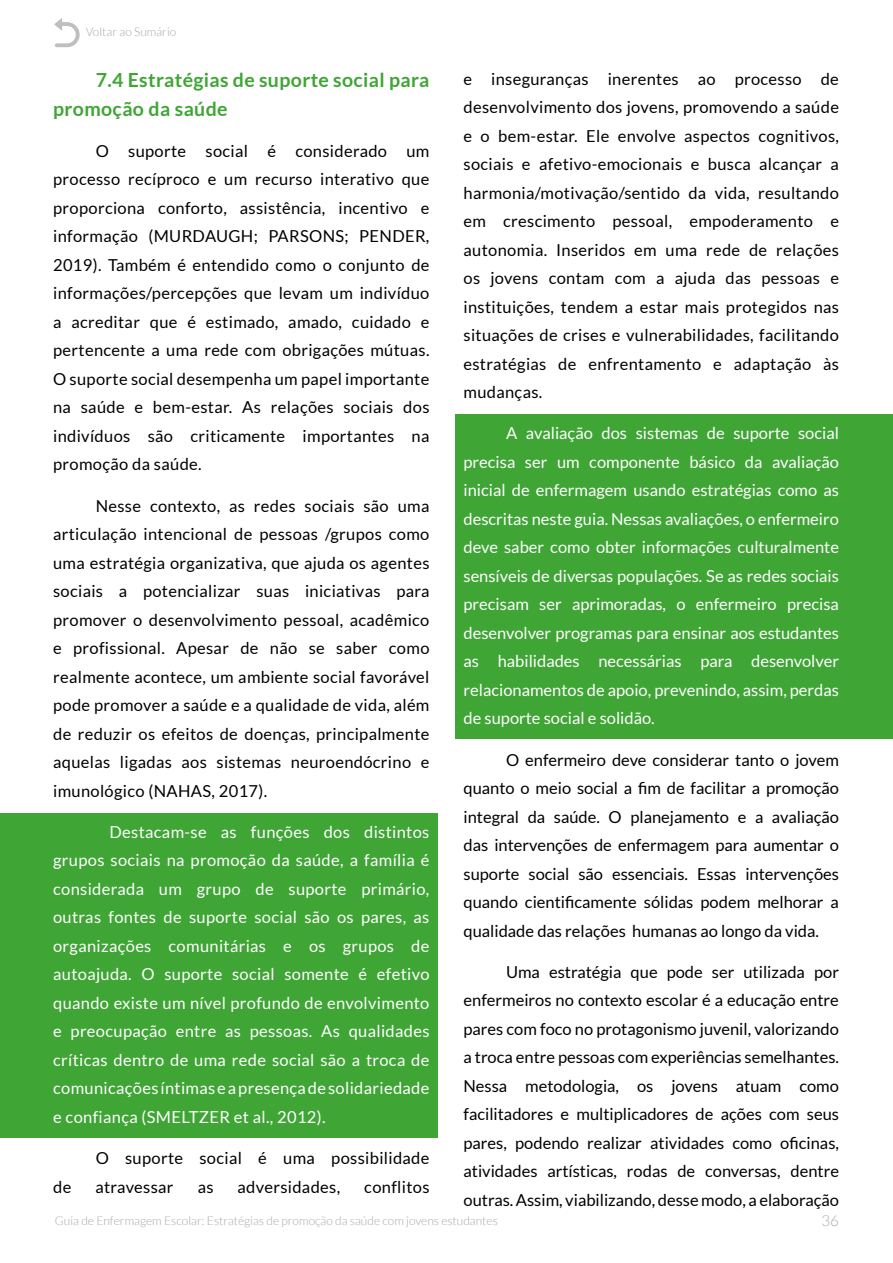
<style>
.page{position:relative;width:893px;height:1263px;background:#fff}
.page>*{position:absolute;margin:0;border:0;box-sizing:border-box;transform-origin:0 0}
.t1{font:700 19.5px/28.5px "Lato";letter-spacing:.02em;color:#3fa535}
.t2{font:16.5px/28.5px "Lato";letter-spacing:.02em;color:#000;text-align:justify}
.t3{font:16.5px/28.5px "Lato";color:#fff;text-align:justify}
.t4{font:300 15px "Lato";color:#a9a9a8}
.t5{font:300 12px "Lato";color:#a9a8a7}
</style>
<div class="page">
<svg style="left:54px;top:18px;width:26px;height:29px"></svg>
<div style="left:0;top:814px;width:437px;height:324px;background:#3fa535"></div>
<div style="left:455px;top:414px;width:438px;height:324px;background:#3fa535"></div>
<p class="t5" style="left:86px;top:26px;width:92px">Voltar ao Sumário</p>
<p class="t1" style="left:53px;top:66px;width:378px;text-indent:43px">7.4 Estratégias de suporte social para promoção da saúde</p>
<p class="t2" style="left:53px;top:137px;width:378px;text-indent:43px">O suporte social é considerado um processo recíproco e um recurso interativo que proporciona conforto, assistência, incentivo e informação (MURDAUGH; PARSONS; PENDER, 2019). Também é entendido como o conjunto de informações/percepções que levam um indivíduo a acreditar que é estimado, amado, cuidado e pertencente a uma rede com obrigações mútuas.<br>O suporte social desempenha um papel importante na saúde e bem-estar. As relações sociais dos indivíduos são criticamente importantes na promoção da saúde.</p>
<p class="t2" style="left:53px;top:491px;width:378px;text-indent:43px">Nesse contexto, as redes sociais são uma articulação intencional de pessoas /grupos como uma estratégia organizativa, que ajuda os agentes sociais a potencializar suas iniciativas para promover o desenvolvimento pessoal, acadêmico e profissional. Apesar de não se saber como realmente acontece, um ambiente social favorável pode promover a saúde e a qualidade de vida, além de reduzir os efeitos de doenças, principalmente aquelas ligadas aos sistemas neuroendócrino e imunológico (NAHAS, 2017).</p>
<p class="t3" style="left:53px;top:817px;width:378px;text-indent:56px">Destacam-se as funções dos distintos grupos sociais na promoção da saúde, a família é considerada um grupo de suporte primário, outras fontes de suporte social são os pares, as organizações comunitárias e os grupos de autoajuda. O suporte social somente é efetivo quando existe um nível profundo de envolvimento e preocupação entre as pessoas. As qualidades críticas dentro de uma rede social são a troca de comunicações íntimas e a presença de solidariedade e confiança (SMELTZER et al., 2012).</p>
<p class="t2" style="left:96px;top:1144px;width:335px">O suporte social é uma possibilidade</p>
<p class="t2" style="left:53px;top:1172px;width:20px">de</p>
<p class="t2" style="left:95px;top:1172px;width:80px">atravessar</p>
<p class="t2" style="left:198px;top:1172px;width:17px">as</p>
<p class="t2" style="left:238px;top:1172px;width:104px">adversidades,</p>
<p class="t2" style="left:364px;top:1172px;width:67px">conflitos</p>
<p class="t2" style="left:463px;top:64px;width:377px">e inseguranças inerentes ao processo de desenvolvimento dos jovens, promovendo a saúde e o bem-estar. Ele envolve aspectos cognitivos, sociais e afetivo-emocionais e busca alcançar a harmonia/motivação/sentido da vida, resultando em crescimento pessoal, empoderamento e autonomia. Inseridos em uma rede de relações os jovens contam com a ajuda das pessoas e instituições, tendem a estar mais protegidos nas situações de crises e vulnerabilidades, facilitando estratégias de enfrentamento e adaptação às mudanças.</p>
<p class="t3" style="left:463px;top:419px;width:377px;text-indent:43px">A avaliação dos sistemas de suporte social precisa ser um componente básico da avaliação inicial de enfermagem usando estratégias como as descritas neste guia. Nessas avaliações, o enfermeiro deve saber como obter informações culturalmente sensíveis de diversas populações. Se as redes sociais precisam ser aprimoradas, o enfermeiro precisa desenvolver programas para ensinar aos estudantes as habilidades necessárias para desenvolver relacionamentos de apoio, prevenindo, assim, perdas de suporte social e solidão.</p>
<p class="t2" style="left:463px;top:745px;width:377px;text-indent:43px">O enfermeiro deve considerar tanto o jovem quanto o meio social a fim de facilitar a promoção integral da saúde. O planejamento e a avaliação das intervenções de enfermagem para aumentar o suporte social são essenciais. Essas intervenções quando cientificamente sólidas podem melhorar a qualidade das relações humanas ao longo da vida.</p>
<p class="t2" style="left:463px;top:957px;width:377px;text-indent:43px">Uma estratégia que pode ser utilizada por enfermeiros no contexto escolar é a educação entre pares com foco no protagonismo juvenil, valorizando a troca entre pessoas com experiências semelhantes.<br>Nessa metodologia, os jovens atuam como facilitadores e multiplicadores de ações com seus pares, podendo realizar atividades como oficinas, atividades artísticas, rodas de conversas, dentre outras. Assim, viabilizando, desse modo, a elaboração</p>
<p class="t5" style="left:55px;top:1214px;width:444px">Guia de Enfermagem Escolar: Estratégias de promoção da saúde com jovens estudantes</p>
<p class="t4" style="left:822px;top:1212px;width:19px">36</p>
</div>
